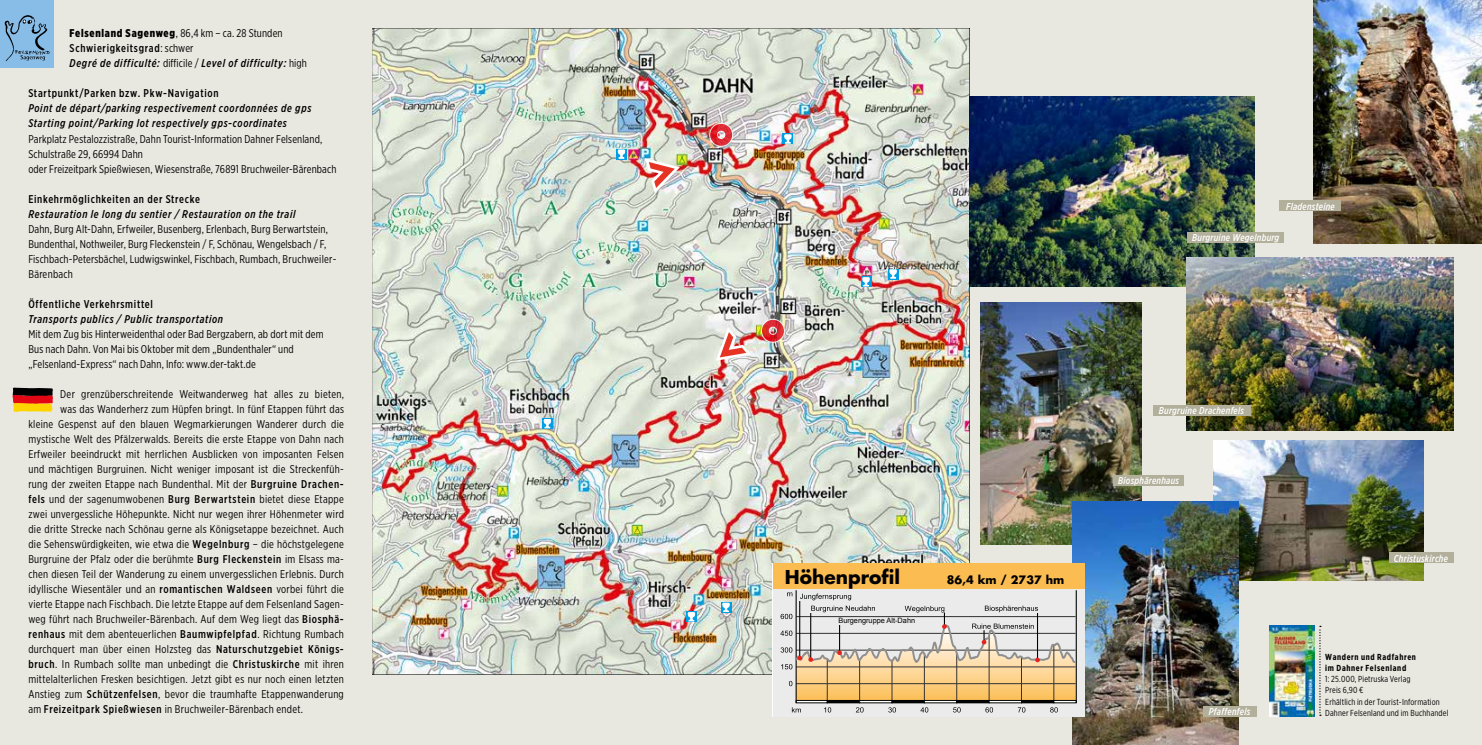
<style>
.page{position:relative;width:1482px;height:745px;background:#fff}
.page>*{position:absolute;margin:0;border:0;box-sizing:border-box;transform-origin:0 0}
.t1{font:700 18.62px "Futura";color:#000}
.t2{font:11.25px/15px "Gotham X Narrow";letter-spacing:.025em;color:#000}
.t3{font:italic 500 11.25px/15px "Gotham X Narrow";letter-spacing:.06em;color:#000}
.t4{font:500 11.25px "Gotham X Narrow";letter-spacing:.06em;color:#000}
.t5{font:700 11.25px "Futura";color:#000}
.t6{font:italic 500 10px "Gotham X Narrow";letter-spacing:.025em;color:#fff}
.t7{font:8.75px/11.2px "Gotham X Narrow";letter-spacing:.02em;color:#000}
.t8{font:700 8.75px/11.2px "Gotham X Narrow";letter-spacing:.075em;color:#000}
.t9{font:7.38px "Arial";color:#000}
.s1{font-weight:900}
.s2{font-weight:500}
.s3{font-weight:500;font-style:italic}
</style>
<div class="page">
<div style="left:0;top:0;width:1481px;height:744px;background:#e9e8e0"></div>
<div style="left:0;top:0;width:54px;height:67px;background:#88bde8"></div>
<img style="left:4px;top:15px;width:44px;height:47px">
<svg style="left:15px;top:50px;width:35px;height:11px"></svg>
<svg style="left:23px;top:20px;width:8px;height:3px"></svg>
<img style="left:1213px;top:440px;width:210px;height:140px">
<img style="left:980px;top:302px;width:161px;height:242px">
<img style="left:1072px;top:501px;width:166px;height:243px">
<svg style="left:1319px;top:625px;width:1px;height:90px"></svg>
<img style="left:1269px;top:625px;width:45px;height:91px">
<svg style="left:12px;top:387px;width:41px;height:25px"></svg>
<img style="left:372px;top:28px;width:597px;height:646px">
<svg style="left:686px;top:611px;width:10px;height:10px"></svg>
<svg style="left:688px;top:612px;width:6px;height:8px"></svg>
<svg style="left:721px;top:602px;width:10px;height:10px"></svg>
<svg style="left:722px;top:602px;width:7px;height:9px"></svg>
<svg style="left:542px;top:418px;width:10px;height:10px"></svg>
<svg style="left:544px;top:419px;width:6px;height:8px"></svg>
<svg style="left:888px;top:269px;width:10px;height:10px"></svg>
<svg style="left:889px;top:269px;width:7px;height:9px"></svg>
<div style="left:860px;top:276px;width:10px;height:10px;background:#009fe3"></div>
<svg style="left:862px;top:277px;width:7px;height:9px"></svg>
<div style="left:782px;top:134px;width:10px;height:10px;background:#009fe3"></div>
<svg style="left:784px;top:135px;width:7px;height:8px"></svg>
<svg style="left:616px;top:149px;width:10px;height:10px"></svg>
<svg style="left:618px;top:150px;width:6px;height:8px"></svg>
<img style="left:641px;top:154px;width:43px;height:44px">
<svg style="left:709px;top:123px;width:24px;height:24px"></svg>
<img style="left:711px;top:318px;width:74px;height:46px">
<svg style="left:773px;top:588px;width:311px;height:128px;fill:#ebebeb"></svg>
<div style="left:772px;top:563px;width:312px;height:25px;background:#fbbd51"></div>
<svg style="left:791px;top:706px;width:9px;height:6px"></svg>
<div style="left:795px;top:699px;width:32px;height:3px;border:1px solid #010202"></div>
<svg style="left:824px;top:706px;width:7px;height:6px"></svg>
<div style="left:827px;top:699px;width:32px;height:3px;border:1px solid #010202"></div>
<svg style="left:855px;top:706px;width:8px;height:6px"></svg>
<div style="left:859px;top:699px;width:33px;height:3px;border:1px solid #010202"></div>
<svg style="left:888px;top:706px;width:7px;height:6px"></svg>
<div style="left:891px;top:699px;width:33px;height:3px;border:1px solid #010202"></div>
<svg style="left:920px;top:706px;width:8px;height:6px"></svg>
<div style="left:924px;top:699px;width:32px;height:3px;border:1px solid #010202"></div>
<svg style="left:952px;top:706px;width:8px;height:6px"></svg>
<div style="left:956px;top:699px;width:33px;height:3px;border:1px solid #010202"></div>
<svg style="left:985px;top:706px;width:7px;height:6px"></svg>
<div style="left:988px;top:699px;width:33px;height:3px;border:1px solid #010202"></div>
<svg style="left:1017px;top:706px;width:8px;height:6px"></svg>
<div style="left:1021px;top:699px;width:32px;height:3px;border:1px solid #010202"></div>
<svg style="left:1050px;top:706px;width:7px;height:6px"></svg>
<div style="left:1053px;top:699px;width:23px;height:3px;border:1px solid #010202"></div>
<hr style="left:1075px;top:590px;width:1px;height:112px;background:#010202">
<hr style="left:795px;top:590px;width:1px;height:112px;background:#010202">
<svg style="left:780px;top:592px;width:296px;height:108px"></svg>
<img style="left:969px;top:96px;width:285px;height:190px">
<div style="left:1187px;top:232px;width:96px;height:11px;background:#b2af9b"></div>
<img style="left:1186px;top:257px;width:267px;height:173px">
<div style="left:1152px;top:404px;width:97px;height:11px;background:#b2af9b"></div>
<div style="left:1113px;top:475px;width:70px;height:11px;background:#b2af9b"></div>
<div style="left:1388px;top:552px;width:65px;height:11px;background:#b2af9b"></div>
<div style="left:1202px;top:705px;width:54px;height:11px;background:#b2af9b"></div>
<img style="left:1313px;top:0;width:168px;height:243px">
<div style="left:1279px;top:200px;width:61px;height:11px;background:#b2af9b"></div>
<p class="t2" style="left:70px;top:26px;width:239px"><span class="s1">Felsenland Sagenweg</span>, 86,4 km – ca. 28 Stunden<br><span class="s2">Schwierigkeitsgrad</span>: schwer<br><span class="s3">Degré de difficulté:</span> difficile / <span class="s3">Level of difficulty:</span> high</p>
<p class="t4" style="left:28px;top:87px;width:192px">Startpunkt/Parken bzw. Pkw-Navigation</p>
<p class="t3" style="left:28px;top:101px;width:284px">Point de départ/parking respectivement coordonnées de gps<br>Starting point/Parking lot respectively gps-coordinates</p>
<p class="t2" style="left:28px;top:131px;width:309px">Parkplatz Pestalozzistraße, Dahn Tourist-Information Dahner Felsenland,<br>Schulstraße 29, 66994 Dahn<br>oder Freizeitpark Spießwiesen, Wiesenstraße, 76891 Bruchweiler-Bärenbach</p>
<p class="t4" style="left:28px;top:192px;width:173px">Einkehrmöglichkeiten an der Strecke</p>
<p class="t3" style="left:28px;top:206px;width:269px">Restauration le long du sentier / Restauration on the trail</p>
<p class="t2" style="left:28px;top:221px;width:309px">Dahn, Burg Alt-Dahn, Erfweiler, Busenberg, Erlenbach, Burg Berwartstein, Bundenthal, Nothweiler, Burg Fleckenstein / F, Schönau, Wengelsbach / F, Fischbach-Petersbächel, Ludwigswinkel, Fischbach, Rumbach, Bruchweiler-Bärenbach</p>
<p class="t4" style="left:28px;top:297px;width:126px">Öffentliche Verkehrsmittel</p>
<p class="t3" style="left:28px;top:311px;width:196px">Transports publics / Public transportation</p>
<p class="t2" style="left:28px;top:326px;width:297px">Mit dem Zug bis Hinterweidenthal oder Bad Bergzabern, ab dort mit dem<br>Bus nach Dahn. Von Mai bis Oktober mit dem „Bundenthaler“ und „Felsenland-Express“ nach Dahn, Info: www.der-takt.de</p>
<p class="t2" style="left:60px;top:386px;width:285px">Der grenzüberschreitende Weitwanderweg hat alles zu bieten,</p>
<p class="t2" style="left:60px;top:401px;width:285px">was das Wanderherz zum Hüpfen bringt. In fünf Etappen führt das</p>
<p class="t2" style="left:28px;top:416px;width:317px">kleine Gespenst auf den blauen Wegmarkierungen Wanderer durch die</p>
<p class="t2" style="left:28px;top:431px;width:317px">mystische Welt des Pfälzerwalds. Bereits die erste Etappe von Dahn nach</p>
<p class="t2" style="left:28px;top:446px;width:317px">Erfweiler beeindruckt mit herrlichen Ausblicken von imposanten Felsen</p>
<p class="t2" style="left:28px;top:461px;width:317px">und mächtigen Burgruinen. Nicht weniger imposant ist die Streckenfüh-</p>
<p class="t2" style="left:28px;top:476px;width:317px">rung der zweiten Etappe nach Bundenthal. Mit der <span class="s2">Burgruine Drachen-</span></p>
<p class="t2" style="left:28px;top:491px;width:317px"><span class="s2">fels</span> und der sagenumwobenen <span class="s2">Burg Berwartstein</span> bietet diese Etappe</p>
<p class="t2" style="left:28px;top:506px;width:317px">zwei unvergessliche Höhepunkte. Nicht nur wegen ihrer Höhenmeter wird</p>
<p class="t2" style="left:28px;top:521px;width:317px">die dritte Strecke nach Schönau gerne als Königsetappe bezeichnet. Auch</p>
<p class="t2" style="left:28px;top:536px;width:317px">die Sehenswürdigkeiten, wie etwa die <span class="s2">Wegelnburg</span> – die höchstgelegene</p>
<p class="t2" style="left:28px;top:551px;width:317px">Burgruine der Pfalz oder die berühmte <span class="s2">Burg Fleckenstein</span> im Elsass ma-</p>
<p class="t2" style="left:28px;top:566px;width:317px">chen diesen Teil der Wanderung zu einem unvergesslichen Erlebnis. Durch</p>
<p class="t2" style="left:28px;top:581px;width:317px">idyllische Wiesentäler und an <span class="s2">romantischen Waldseen</span> vorbei führt die</p>
<p class="t2" style="left:28px;top:596px;width:317px">vierte Etappe nach Fischbach. Die letzte Etappe auf dem Felsenland Sagen-</p>
<p class="t2" style="left:28px;top:611px;width:317px">weg führt nach Bruchweiler-Bärenbach. Auf dem Weg liegt das <span class="s2">Biosphä-</span></p>
<p class="t2" style="left:28px;top:626px;width:317px"><span class="s2">renhaus</span> mit dem abenteuerlichen <span class="s2">Baumwipfelpfad</span>. Richtung Rumbach</p>
<p class="t2" style="left:28px;top:641px;width:317px">durchquert man über einen Holzsteg das <span class="s2">Naturschutzgebiet Königs-</span></p>
<p class="t2" style="left:28px;top:656px;width:317px"><span class="s2">bruch</span>. In Rumbach sollte man unbedingt die <span class="s2">Christuskirche</span> mit ihren</p>
<p class="t2" style="left:28px;top:671px;width:317px">mittelalterlichen Fresken besichtigen. Jetzt gibt es nur noch einen letzten</p>
<p class="t2" style="left:28px;top:686px;width:317px">Anstieg zum <span class="s2">Schützenfelsen</span>, bevor die traumhafte Etappenwanderung</p>
<p class="t2" style="left:28px;top:701px;width:276px">am <span class="s2">Freizeitpark Spießwiesen</span> in Bruchweiler-Bärenbach endet.</p>
<p class="t6" style="left:1208px;top:705px;width:43px">Pfaffenfels</p>
<p class="t6" style="left:1285px;top:200px;width:50px">Fladensteine</p>
<p class="t6" style="left:1192px;top:231px;width:89px">Burgruine Wegelnburg</p>
<p class="t6" style="left:1158px;top:403px;width:87px">Burgruine Drachenfels</p>
<p class="t6" style="left:1118px;top:474px;width:62px">Biosphärenhaus</p>
<p class="t6" style="left:1393px;top:552px;width:56px">Christuskirche</p>
<h1 class="t1" style="left:784px;top:563px;width:117px">Höhenprofil</h1>
<p class="t5" style="left:946px;top:571px;width:119px">86,4 km / 2737 hm</p>
<p class="t9" style="left:838px;top:615px;width:78px">Burgengruppe Alt-Dahn</p>
<p class="t8" style="left:1324px;top:650px;width:92px">Wandern und Radfahren im Dahner Felsenland</p>
<p class="t7" style="left:1324px;top:673px;width:125px">1: 25.000, Pietruska Verlag<br>Preis 6,90 €<br>Erhältlich in der Tourist-Information<br>Dahner Felsenland und im Buchhandel</p>
</div>
